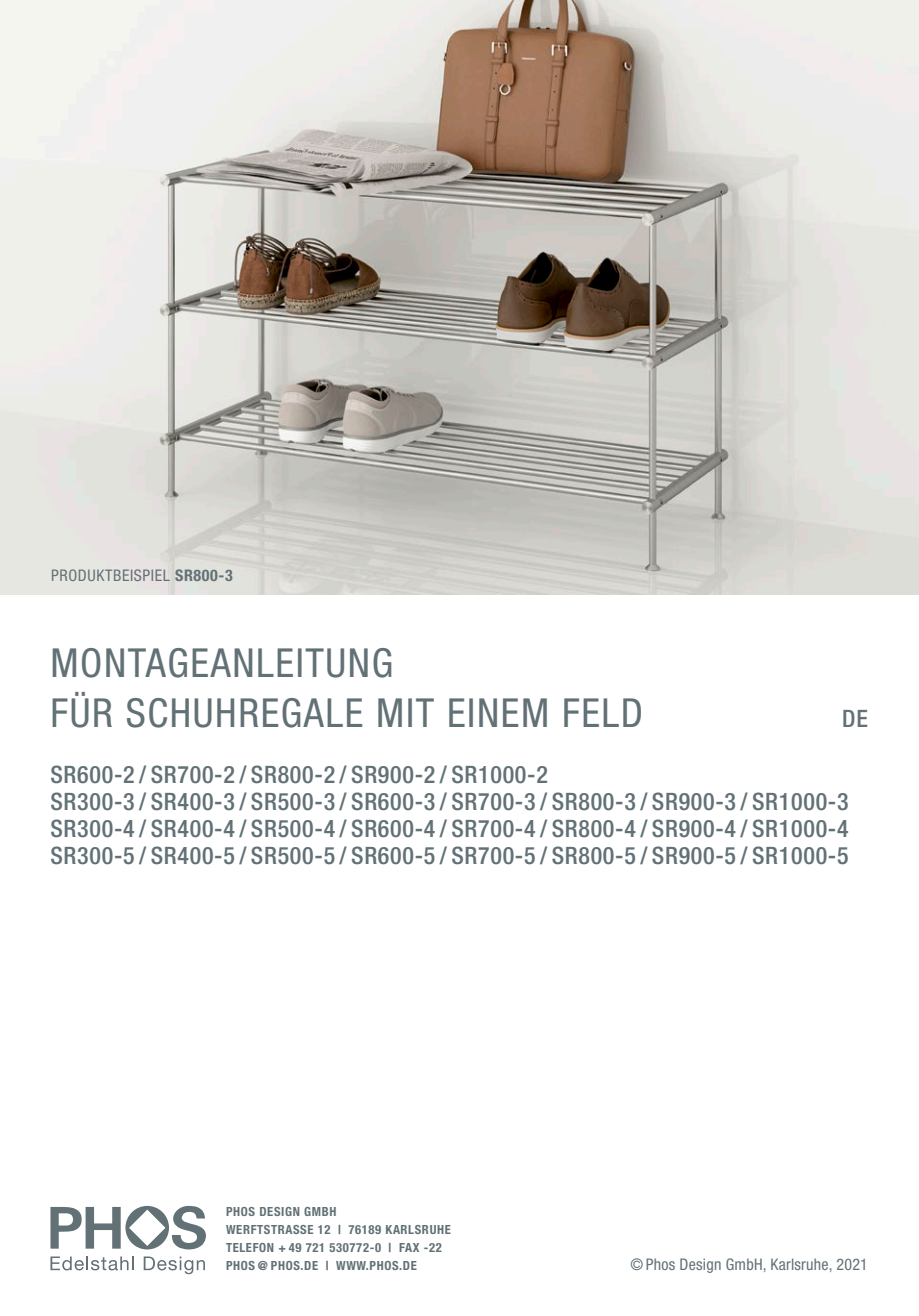
<style>
.page{position:relative;width:919px;height:1316px;background:#fff}
.page>*{position:absolute;margin:0;border:0;box-sizing:border-box;transform-origin:0 0}
.t1{font:condensed 40px/50px "Helvetica Neue LT Std";letter-spacing:.04em;color:#627176}
.t2{font:500 condensed 24px/27px "Helvetica Neue LT Std";letter-spacing:.03em;color:#627176}
.t3{font:condensed 16px "Helvetica Neue LT Std";letter-spacing:.015em;color:#627176}
.t4{font:condensed 16px "Helvetica Neue LT Std";letter-spacing:.04em;color:#627176}
.t5{font:700 condensed 12.6px/18px "Helvetica Neue LT Std";letter-spacing:.05em;color:#627176}
.s1{font-weight:700}
</style>
<div class="page">
<svg style="left:50px;top:1205px;width:156px;height:44px"></svg>
<svg style="left:50px;top:1256px;width:84px;height:14px"></svg>
<svg style="left:144px;top:1256px;width:61px;height:17px"></svg>
<img style="left:0;top:0;width:918px;height:594px">
<p class="t4" style="left:51px;top:566px;width:183px">PRODUKTBEISPIEL <span class="s1">SR800-3</span></p>
<h1 class="t1" style="left:50px;top:637px;width:594px">MONTAGEANLEITUNG<br>FÜR SCHUHREGALE MIT EINEM FELD</h1>
<p class="t2" style="left:842px;top:704px;width:27px">DE</p>
<p class="t2" style="left:50px;top:761px;width:799px">SR600-2 / SR700-2 / SR800-2 / SR900-2 / SR1000-2<br>SR300-3 / SR400-3 / SR500-3 / SR600-3 / SR700-3 / SR800-3 / SR900-3 / SR1000-3<br>SR300-4 / SR400-4 / SR500-4 / SR600-4 / SR700-4 / SR800-4 / SR900-4 / SR1000-4<br>SR300-5 / SR400-5 / SR500-5 / SR600-5 / SR700-5 / SR800-5 / SR900-5 / SR1000-5</p>
<p class="t5" style="left:226px;top:1202px;width:226px">PHOS DESIGN GMBH<br>WERFTSTRASSE 12 | 76189 KARLSRUHE<br>TELEFON + 49 721 530772-0 | FAX -22<br>PHOS @ PHOS.DE | WWW.PHOS.DE</p>
<p class="t3" style="left:630px;top:1254px;width:239px">© Phos Design GmbH, Karlsruhe, 2021</p>
</div>
